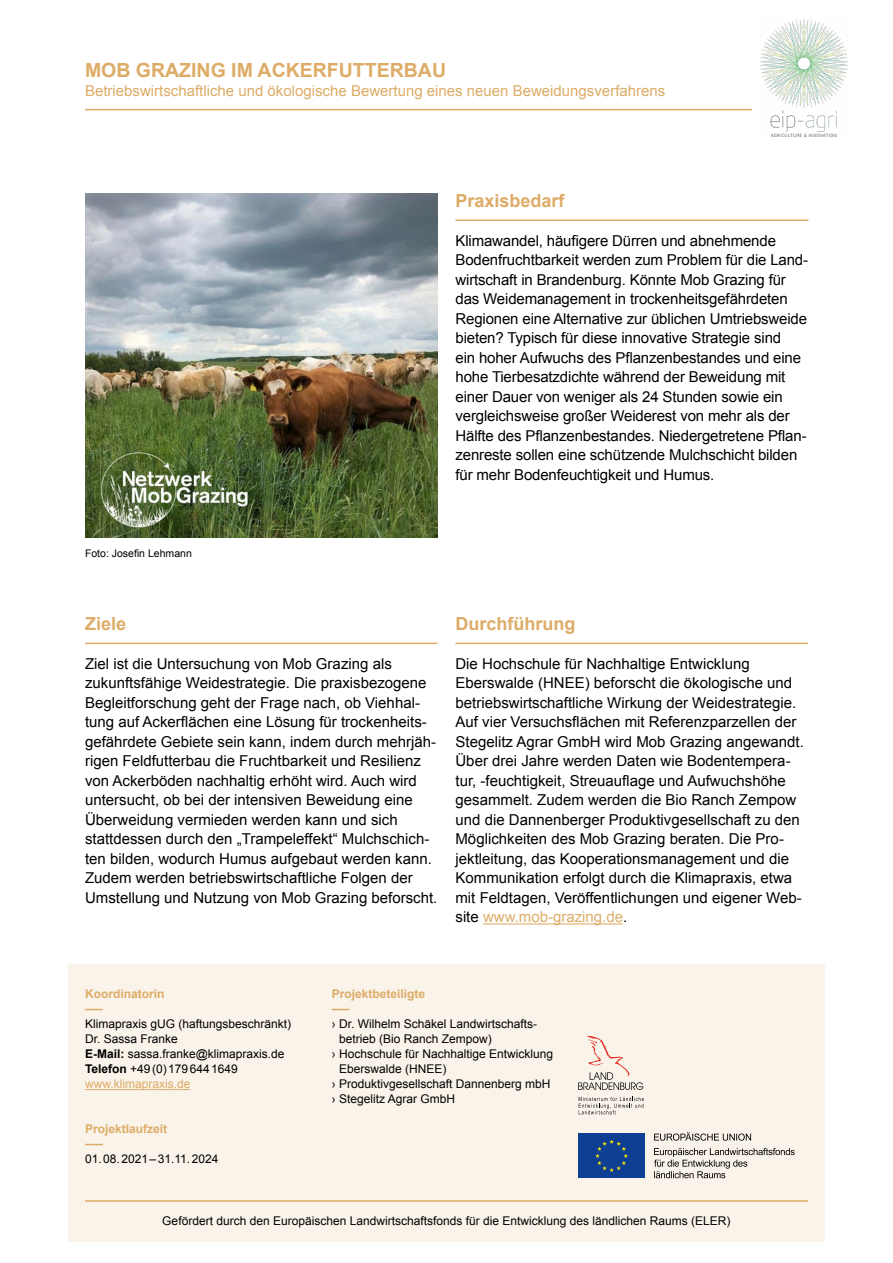
<style>
.page{position:relative;width:893px;height:1263px;background:#fff}
.page>*{position:absolute;margin:0;border:0;box-sizing:border-box;transform-origin:0 0}
.t1{font:700 19.5px "Arial";color:#ddac67}
.t2{font:700 18px "Arial";color:#ddac67}
.t3{font:15px/19.5px "Arial";color:#000}
.t4{font:15px "Arial";color:#ddac67}
.t5{font:12px/15px "Arial";color:#000}
.t6{font:700 12px "Arial";color:#ddac67}
.t7{font:10.5px "Arial";color:#000}
.s1{color:#ddac67}
.s2{font-weight:700}
</style>
<div class="page">
<hr style="left:85px;top:109px;width:667px;height:1px;background:#ddac67">
<div style="left:68px;top:964px;width:757px;height:278px;background:#faf3e9"></div>
<hr style="left:85px;top:1089px;width:105px;height:1px;background:#ddac67">
<svg style="left:85px;top:1009px;width:18px;height:1px"></svg>
<svg style="left:85px;top:1144px;width:18px;height:1px"></svg>
<svg style="left:332px;top:1009px;width:18px;height:1px"></svg>
<hr style="left:85px;top:1200px;width:723px;height:2px;background:#ddac67">
<svg style="left:578px;top:1035px;width:65px;height:55px"></svg>
<svg style="left:579px;top:1097px;width:65px;height:17px"></svg>
<div style="left:578px;top:1134px;width:67px;height:44px;background:#0f3f93"></div>
<svg style="left:595px;top:1139px;width:33px;height:33px"></svg>
<svg style="left:654px;top:1132px;width:97px;height:9px"></svg>
<svg style="left:654px;top:1148px;width:141px;height:30px"></svg>
<img style="left:760px;top:20px;width:87px;height:117px">
<hr style="left:85px;top:643px;width:352px;height:1px;background:#ddac67">
<hr style="left:455px;top:643px;width:353px;height:1px;background:#ddac67">
<hr style="left:483px;top:923px;width:140px;height:1px;background:#ddac67">
<hr style="left:455px;top:220px;width:353px;height:1px;background:#ddac67">
<img style="left:85px;top:194px;width:353px;height:344px">
<h1 class="t1" style="left:85px;top:57px;width:363px">MOB GRAZING IM ACKERFUTTERBAU</h1>
<p class="t4" style="left:85px;top:81px;width:582px">Betriebswirtschaftliche und ökologische Bewertung eines neuen Beweidungsverfahrens</p>
<p class="t2" style="left:455px;top:189px;width:111px">Praxisbedarf</p>
<p class="t3" style="left:455px;top:231px;width:354px">Klimawandel, häufigere Dürren und abnehmende Bodenfruchtbarkeit werden zum Problem für die Land&shy;wirtschaft in Brandenburg. Könnte Mob Grazing für das Weidemanagement in trockenheitsgefährdeten Regionen eine Alternative zur üblichen Umtriebsweide bieten? Typisch für diese innovative Strategie sind<br>ein hoher Aufwuchs des Pflanzenbestandes und eine hohe Tierbesatzdichte während der Beweidung mit einer Dauer von weniger als 24 Stunden sowie ein vergleichsweise großer Weiderest von mehr als der Hälfte des Pflanzenbestandes. Niedergetretene Pflan&shy;zenreste sollen eine schützende Mulchschicht bilden für mehr Bodenfeuchtigkeit und Humus.</p>
<p class="t7" style="left:85px;top:546px;width:108px">Foto: Josefin Lehmann</p>
<p class="t2" style="left:85px;top:612px;width:43px">Ziele</p>
<p class="t3" style="left:85px;top:654px;width:354px">Ziel ist die Untersuchung von Mob Grazing als zukunftsfähige Weidestrategie. Die praxisbezogene Begleitforschung geht der Frage nach, ob Viehhal&shy;tung auf Ackerflächen eine Lösung für trockenheits&shy;gefährdete Gebiete sein kann, indem durch mehrjäh&shy;rigen Feldfutterbau die Fruchtbarkeit und Resilienz von Ackerböden nachhaltig erhöht wird. Auch wird untersucht, ob bei der intensiven Beweidung eine Überweidung vermieden werden kann und sich stattdessen durch den „Trampeleffekt“ Mulchschich&shy;ten bilden, wodurch Humus aufgebaut werden kann.<br>Zudem werden betriebswirtschaftliche Folgen der Umstellung und Nutzung von Mob Grazing beforscht.</p>
<p class="t2" style="left:455px;top:612px;width:121px">Durchführung</p>
<p class="t3" style="left:455px;top:654px;width:350px">Die Hochschule für Nachhaltige Entwicklung Eberswalde (HNEE) beforscht die ökologische und betriebswirtschaftliche Wirkung der Weidestrategie.<br>Auf vier Versuchsflächen mit Referenzparzellen der Stegelitz Agrar GmbH wird Mob Grazing angewandt.<br>Über drei Jahre werden Daten wie Bodentempera&shy;tur, -feuchtigkeit, Streuauflage und Aufwuchshöhe gesammelt. Zudem werden die Bio Ranch Zempow und die Dannenberger Produktivgesellschaft zu den Möglichkeiten des Mob Grazing beraten. Die Pro&shy;jektleitung, das Kooperationsmanagement und die Kommunikation erfolgt durch die Klimapraxis, etwa mit Feldtagen, Veröffentlichungen und eigener Web&shy;site <span class="s1">www.mob-grazing.de</span>.</p>
<p class="t6" style="left:85px;top:986px;width:81px">Koordinatorin</p>
<p class="t5" style="left:85px;top:1017px;width:208px">Klimapraxis gUG (haftungsbeschränkt)<br>Dr. Sassa Franke<br><span class="s2">E-Mail:</span> sassa.franke@klimapraxis.de<br><span class="s2">Telefon</span> +49(0)1796441649 <span class="s1">www.klimapraxis.de</span></p>
<p class="t6" style="left:85px;top:1121px;width:84px">Projektlaufzeit</p>
<p class="t5" style="left:85px;top:1152px;width:135px">01.08.2021–31.11.2024</p>
<p class="t6" style="left:332px;top:986px;width:95px">Projektbeteiligte</p>
<p class="t5" style="left:332px;top:1017px;width:207px">› Dr. Wilhelm Schäkel Landwirtschafts-</p>
<p class="t5" style="left:339px;top:1032px;width:154px">betrieb (Bio Ranch Zempow)</p>
<p class="t5" style="left:332px;top:1047px;width:223px">› Hochschule für Nachhaltige Entwicklung</p>
<p class="t5" style="left:339px;top:1062px;width:109px">Eberswalde (HNEE)</p>
<p class="t5" style="left:332px;top:1077px;width:220px">› Produktivgesellschaft Dannenberg mbH</p>
<p class="t5" style="left:332px;top:1092px;width:125px">› Stegelitz Agrar GmbH</p>
<p class="t5" style="left:162px;top:1213px;width:570px">Gefördert durch den Europäischen Landwirtschaftsfonds für die Entwicklung des ländlichen Raums (ELER)</p>
</div>
